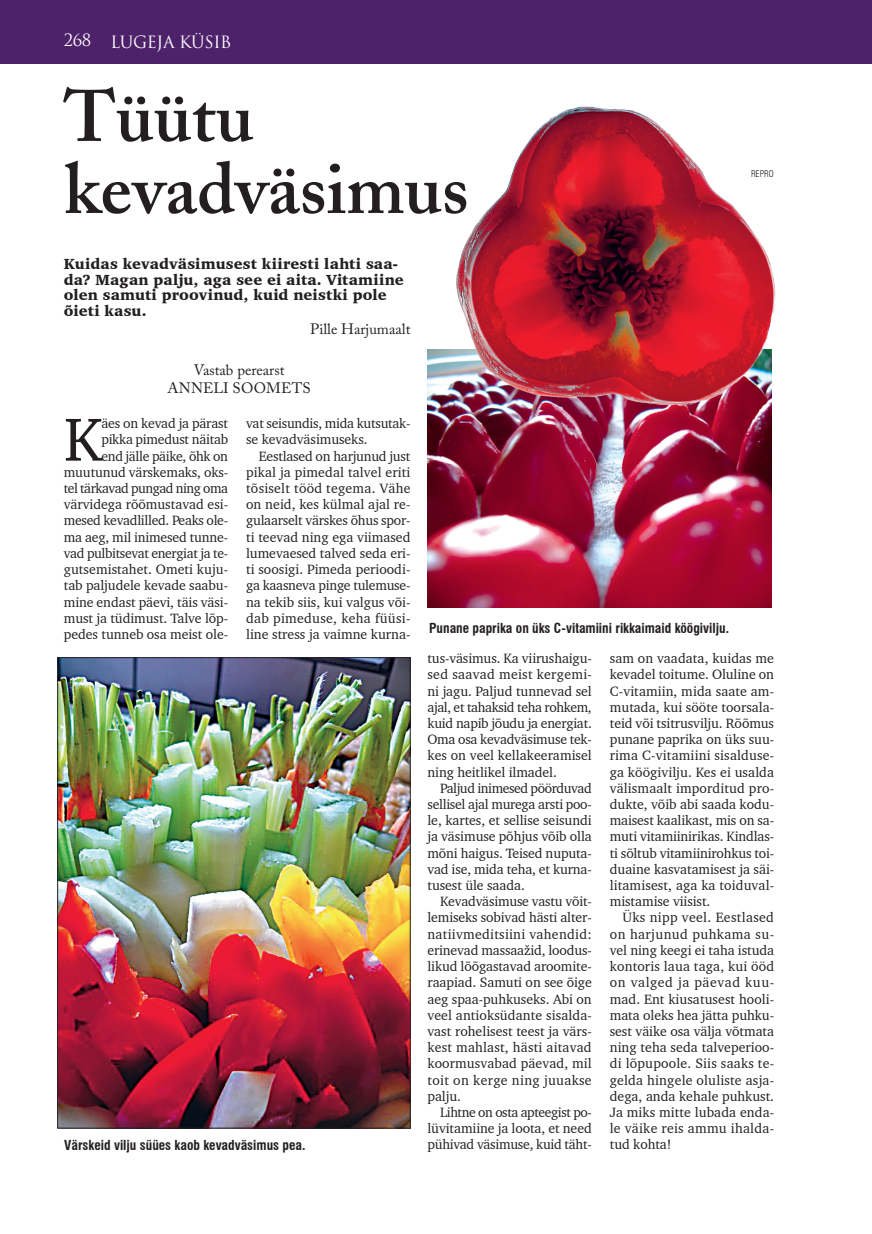
<style>
.page{position:relative;width:872px;height:1234px;background:#fff}
.page>*{position:absolute;margin:0;border:0;box-sizing:border-box;transform-origin:0 0}
.t1{font:600 72px/72px "Adobe Caslon";color:#231f20}
.t2{font:62.1px "Charter BT";color:#231f20}
.t3{font:16.5px "Trajan Pro";letter-spacing:-.025em;color:#fff}
.t4{font:900 15px/15.8px "Charter BT";letter-spacing:.01em;color:#231f20}
.t5{font:15px/18px "Adobe Caslon Pro";color:#231f20;text-align:center}
.t6{font:13.8px/16.2px "Charter BT";letter-spacing:-.005em;color:#231f20;text-align:justify}
.t7{font:700 condensed 13.5px "Swiss 721 BT";color:#231f20}
.t8{font:300 condensed 9px "Swiss 721 BT";color:#231f20}
</style>
<div class="page">
<div style="left:0;top:0;width:872px;height:64px;background:#4d226b"></div>
<img style="left:59px;top:659px;width:349px;height:467px">
<img style="left:427px;top:349px;width:344px;height:258px">
<img style="left:444px;top:106px;width:332px;height:313px">
<p class="t3" style="left:64px;top:31px;width:169px">268 LUGEJA KÜSIB</p>
<h1 class="t1" style="left:64px;top:81px;width:406px">Tüütu kevadväsimus</h1>
<p class="t4" style="left:64px;top:255px;width:341px">Kuidas kevadväsimusest kiiresti lahti saa&shy;da? Magan palju, aga see ei aita. Vitamiine olen samuti proovinud, kuid neistki pole õieti kasu.</p>
<p class="t5" style="left:310px;top:320px;width:102px">Pille Harjumaalt</p>
<p class="t5" style="left:167px;top:360px;width:142px">Vastab perearst<br>Anneli Soomets</p>
<p class="t6" style="left:64px;top:415px;width:166px;text-align:right">äes on kevad ja pärast<br>pikka pimedust näitab<br>end jälle päike, õhk on muutunud värskemaks, oks&shy;tel tärkavad pungad ning oma värvidega rõõmustavad esi&shy;mesed kevadlilled. Peaks ole&shy;ma aeg, mil inimesed tunne&shy;vad pulbitsevat energiat ja te&shy;gutsemistahet. Ometi kuju&shy;tab paljudele kevade saabu&shy;mine endast päevi, täis väsi&shy;must ja tüdimust. Talve lõp&shy;pedes tunneb osa meist ole-</p>
<p class="t6" style="left:246px;top:415px;width:166px">vat seisundis, mida kutsutak&shy;se kevadväsimuseks.</p>
<h2 class="t2" style="left:64px;top:401px;width:39px">K</h2>
<p class="t6" style="left:246px;top:447px;width:166px;text-indent:13px">Eestlased on harjunud just pikal ja pimedal talvel eriti tõsiselt tööd tegema. Vähe on neid, kes külmal ajal re&shy;gulaarselt värskes õhus spor&shy;ti teevad ning ega viimased lumevaesed talved seda eri&shy;ti soosigi. Pimeda perioodi&shy;ga kaasneva pinge tulemuse&shy;na tekib siis, kui valgus või&shy;dab pimeduse, keha füüsi&shy;line stress ja vaimne kurna-</p>
<p class="t7" style="left:429px;top:620px;width:301px">Punane paprika on üks C-vitamiini rikkaimaid köögivilju.</p>
<p class="t8" style="left:751px;top:169px;width:24px">REPRO</p>
<p class="t7" style="left:64px;top:1136px;width:243px">Värskeid vilju süües kaob kevadväsimus pea.</p>
<p class="t6" style="left:427px;top:649px;width:166px">tus-väsimus. Ka viirushaigu&shy;sed saavad meist kergemi&shy;ni jagu. Paljud tunnevad sel ajal, et tahaksid teha rohkem, kuid napib jõudu ja energiat.<br>Oma osa kevadväsimuse tek&shy;kes on veel kellakeeramisel ning heitlikel ilmadel.</p>
<p class="t6" style="left:427px;top:779px;width:166px;text-indent:13px">Paljud inimesed pöörduvad sellisel ajal murega arsti poo&shy;le, kartes, et sellise seisundi ja väsimuse põhjus võib olla mõni haigus. Teised nuputa&shy;vad ise, mida teha, et kurna&shy;tusest üle saada.</p>
<p class="t6" style="left:427px;top:892px;width:166px;text-indent:13px">Kevadväsimuse vastu võit&shy;lemiseks sobivad hästi alter&shy;natiivmeditsiini vahendid: erinevad massaažid, loodus&shy;likud lõõgastavad aroomite&shy;raapiad. Samuti on see õige aeg spaa-puhkuseks. Abi on veel antioksüdante sisalda&shy;vast rohelisest teest ja värs&shy;kest mahlast, hästi aitavad koormusvabad päevad, mil toit on kerge ning juuakse palju.</p>
<p class="t6" style="left:427px;top:1103px;width:166px;text-indent:13px">Lihtne on osta apteegist po&shy;lüvitamiine ja loota, et need pühivad väsimuse, kuid täht-</p>
<p class="t6" style="left:610px;top:649px;width:166px">sam on vaadata, kuidas me kevadel toitume. Oluline on C-vitamiin, mida saate am&shy;mutada, kui sööte toorsala&shy;teid või tsitrusvilju. Rõõmus punane paprika on üks suu&shy;rima C-vitamiini sisalduse&shy;ga köögivilju. Kes ei usalda välismaalt imporditud pro&shy;dukte, võib abi saada kodu&shy;maisest kaalikast, mis on sa&shy;muti vitamiinirikas. Kindlas&shy;ti sõltub vitamiinirohkus toi&shy;duaine kasvatamisest ja säi&shy;litamisest, aga ka toiduval&shy;mistamise viisist.</p>
<p class="t6" style="left:610px;top:909px;width:166px;text-indent:13px">Üks nipp veel. Eestlased on harjunud puhkama su&shy;vel ning keegi ei taha istuda kontoris laua taga, kui ööd on valged ja päevad kuu&shy;mad. Ent kiusatusest hooli&shy;mata oleks hea jätta puhku&shy;sest väike osa välja võtmata ning teha seda talveperioo&shy;di lõpupoole. Siis saaks te&shy;gelda hingele oluliste asja&shy;dega, anda kehale puhkust.<br>Ja miks mitte lubada enda&shy;le väike reis ammu ihalda&shy;tud kohta!</p>
</div>
